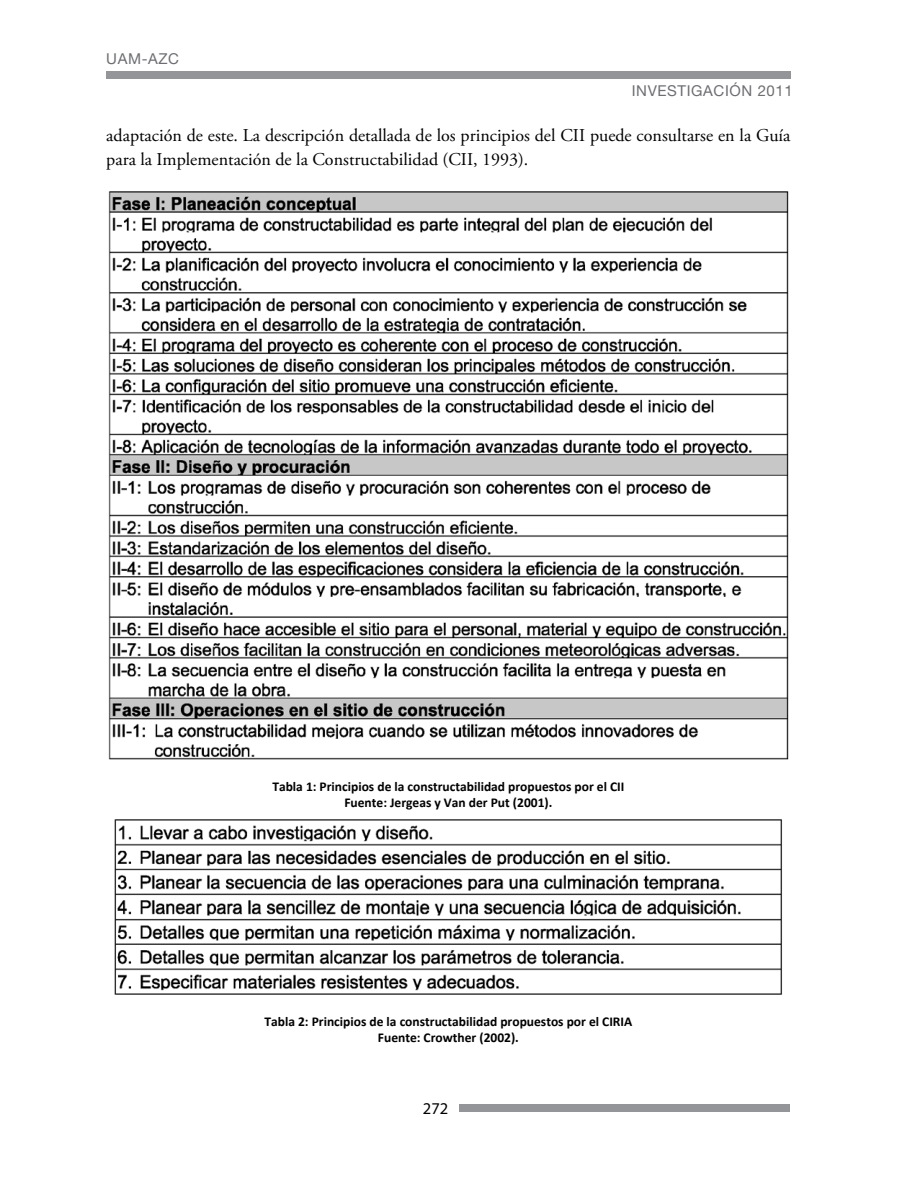
<style>
.page{position:relative;width:918px;height:1188px;background:#fff}
.page>*{position:absolute;margin:0;border:0;box-sizing:border-box;transform-origin:0 0}
.t1{font:18px/24.2px "Adobe Garamond Pro";color:#000}
.t2{font:16.5px "Myriad Pro";color:#000}
.t3{font:15px "Helvetica Neue LT Std";letter-spacing:.04em;color:#6d6e71}
.t4{font:700 13.5px/16.2px "Calibri";color:#000;text-align:center}
</style>
<div class="page">
<div style="left:106px;top:71px;width:684px;height:8px;background:#939598"></div>
<div style="left:459px;top:1104px;width:331px;height:8px;background:#939598"></div>
<img style="left:108px;top:191px;width:681px;height:569px">
<img style="left:114px;top:819px;width:668px;height:176px">
<p class="t3" style="left:106px;top:50px;width:74px">UAM-AZC</p>
<p class="t3" style="left:632px;top:81px;width:163px">INVESTIGACIÓN 2011</p>
<h1 class="t1" style="left:106px;top:123px;width:686px">adaptación de este. La descripción detallada de los principios del CII puede consultarse en la Guía para la Implementación de la Constructabilidad (CII, 1993).</h1>
<p class="t4" style="left:272px;top:778px;width:354px">Tabla 1: Principios de la constructabilidad propuestos por el CII<br>Fuente: Jergeas y Van der Put (2001).</p>
<p class="t4" style="left:264px;top:1013px;width:369px">Tabla 2: Principios de la constructabilidad propuestos por el CIRIA<br>Fuente: Crowther (2002).</p>
<p class="t2" style="left:423px;top:1098px;width:27px">272</p>
</div>
